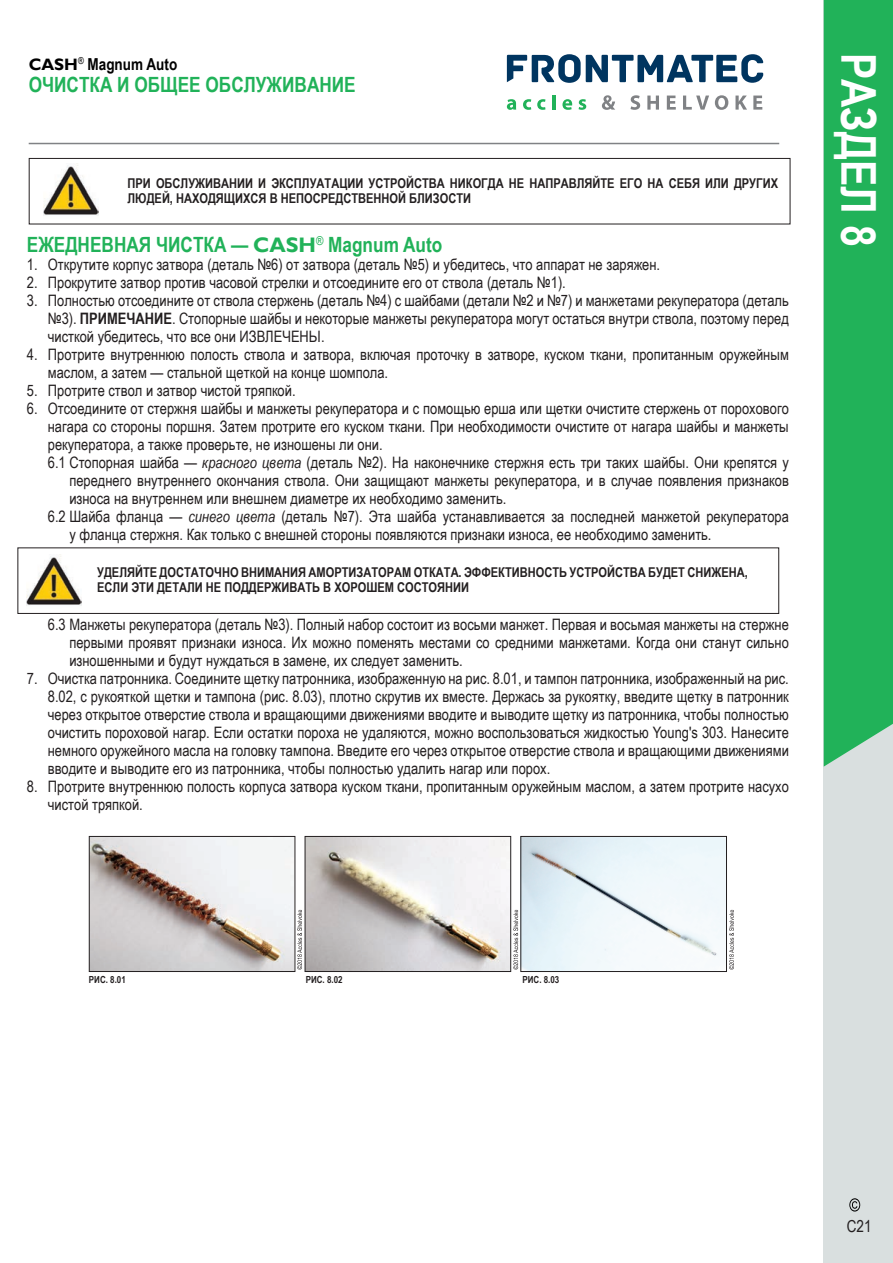
<style>
.page{position:relative;width:893px;height:1263px;background:#fff}
.page>*{position:absolute;margin:0;border:0;box-sizing:border-box;transform-origin:0 0}
.t1{font:700 48px "Arial Narrow";color:#fff}
.t2{font:700 21px "Arial Narrow";color:#21b259}
.t3{font:700 16.5px "Arial Narrow";color:#000}
.t4{font:16.5px "Arial Narrow";color:#231f20}
.t5{font:15.75px/18px "Arial Narrow";color:#231f20;text-align:justify}
.t6{font:700 13.5px/15px "Arial Narrow";color:#231f20}
.t7{font:700 9.75px "Arial Narrow";color:#231f20}
.s1{font-family:"Gill Sans"}
.s2{font-weight:700}
.s3{font-style:italic}
</style>
<div class="page">
<div style="left:823px;top:0;width:70px;height:1263px;background:#d9dfdf"></div>
<div style="left:824px;top:0;width:69px;height:767px;background:#21b259"></div>
<hr style="left:29px;top:143px;width:750px;height:1px;background:#808285">
<img style="left:91px;top:838px;width:202px;height:132px">
<div style="left:89px;top:836px;width:206px;height:136px;border:1px solid #231f20"></div>
<img style="left:307px;top:838px;width:202px;height:132px">
<div style="left:305px;top:836px;width:206px;height:136px;border:1px solid #231f20"></div>
<img style="left:523px;top:838px;width:202px;height:132px">
<div style="left:521px;top:836px;width:206px;height:136px;border:1px solid #231f20"></div>
<svg style="left:297px;top:910px;width:5px;height:59px"></svg>
<svg style="left:513px;top:910px;width:5px;height:59px"></svg>
<svg style="left:729px;top:910px;width:5px;height:59px"></svg>
<svg style="left:507px;top:54px;width:257px;height:29px"></svg>
<svg style="left:507px;top:99px;width:9px;height:11px"></svg>
<svg style="left:523px;top:99px;width:8px;height:11px"></svg>
<svg style="left:537px;top:99px;width:8px;height:11px"></svg>
<hr style="left:552px;top:95px;width:3px;height:15px;background:#21b259">
<svg style="left:562px;top:99px;width:10px;height:11px"></svg>
<svg style="left:579px;top:99px;width:7px;height:11px"></svg>
<svg style="left:602px;top:95px;width:13px;height:15px"></svg>
<svg style="left:630px;top:95px;width:10px;height:15px"></svg>
<svg style="left:647px;top:96px;width:12px;height:14px"></svg>
<svg style="left:667px;top:96px;width:9px;height:14px"></svg>
<svg style="left:683px;top:96px;width:26px;height:14px"></svg>
<svg style="left:715px;top:95px;width:13px;height:15px"></svg>
<svg style="left:735px;top:96px;width:12px;height:14px"></svg>
<svg style="left:753px;top:96px;width:9px;height:14px"></svg>
<svg style="left:849px;top:1198px;width:11px;height:13px"></svg>
<div style="left:29px;top:158px;width:761px;height:66px;border:1px solid #231f20"></div>
<img style="left:44px;top:165px;width:54px;height:51px">
<div style="left:17px;top:547px;width:762px;height:67px;border:1px solid #231f20"></div>
<img style="left:27px;top:556px;width:54px;height:50px">
<p class="t3" style="left:29px;top:51px;width:150px"><span class="s1">CASH</span><sup>®</sup> Magnum Auto</p>
<h2 class="t2" style="left:29px;top:69px;width:329px">ОЧИСТКА И ОБЩЕЕ ОБСЛУЖИВАНИЕ</h2>
<p class="t6" style="left:128px;top:175px;width:652px">ПРИ ОБСЛУЖИВАНИИ И ЭКСПЛУАТАЦИИ УСТРОЙСТВА НИКОГДА НЕ НАПРАВЛЯЙТЕ ЕГО НА СЕБЯ ИЛИ ДРУГИХ<br>ЛЮДЕЙ, НАХОДЯЩИХСЯ В НЕПОСРЕДСТВЕННОЙ БЛИЗОСТИ</p>
<h2 class="t2" style="left:27px;top:229px;width:417px">ЕЖЕДНЕВНАЯ ЧИСТКА — <span class="s1">CASH</span><sup>®</sup> Magnum Auto</h2>
<p class="t5" style="left:27px;top:255px;width:635px">1. Открутите корпус затвора (деталь №6) от затвора (деталь №5) и убедитесь, что аппарат не заряжен.</p>
<p class="t5" style="left:27px;top:273px;width:540px">2. Прокрутите затвор против часовой стрелки и отсоедините его от ствола (деталь №1).</p>
<p class="t5" style="left:48px;top:291px;width:742px;text-indent:-21px">3. Полностью отсоедините от ствола стержень (деталь №4) с шайбами (детали №2 и №7) и манжетами рекуператора (деталь №3). <span class="s2">ПРИМЕЧАНИЕ</span>. Стопорные шайбы и некоторые манжеты рекуператора могут остаться внутри ствола, поэтому перед чисткой убедитесь, что все они ИЗВЛЕЧЕНЫ.</p>
<p class="t5" style="left:48px;top:345px;width:742px;text-indent:-21px">4. Протрите внутреннюю полость ствола и затвора, включая проточку в затворе, куском ткани, пропитанным оружейным маслом, а затем — стальной щеткой на конце шомпола.</p>
<p class="t5" style="left:27px;top:381px;width:270px">5. Протрите ствол и затвор чистой тряпкой.</p>
<p class="t5" style="left:27px;top:399px;width:763px">6. Отсоедините от стержня шайбы и манжеты рекуператора и с помощью ерша или щетки очистите стержень от порохового</p>
<p class="t5" style="left:48px;top:417px;width:742px">нагара со стороны поршня. Затем протрите его куском ткани. При необходимости очистите от нагара шайбы и манжеты</p>
<p class="t5" style="left:48px;top:435px;width:336px">рекуператора, а также проверьте, не изношены ли они.</p>
<p class="t5" style="left:48px;top:453px;width:742px">6.1 Стопорная шайба — <span class="s3">красного цвета</span> (деталь №2). На наконечнике стержня есть три таких шайбы. Они крепятся у</p>
<p class="t5" style="left:69px;top:471px;width:721px">переднего внутреннего окончания ствола. Они защищают манжеты рекуператора, и в случае появления признаков</p>
<p class="t5" style="left:69px;top:489px;width:438px">износа на внутреннем или внешнем диаметре их необходимо заменить.</p>
<p class="t5" style="left:48px;top:507px;width:742px">6.2 Шайба фланца — <span class="s3">синего цвета</span> (деталь №7). Эта шайба устанавливается за последней манжетой рекуператора</p>
<p class="t5" style="left:69px;top:525px;width:644px">у фланца стержня. Как только с внешней стороны появляются признаки износа, ее необходимо заменить.</p>
<p class="t6" style="left:97px;top:564px;width:652px">УДЕЛЯЙТЕ ДОСТАТОЧНО ВНИМАНИЯ АМОРТИЗАТОРАМ ОТКАТА. ЭФФЕКТИВНОСТЬ УСТРОЙСТВА БУДЕТ СНИЖЕНА,<br>ЕСЛИ ЭТИ ДЕТАЛИ НЕ ПОДДЕРЖИВАТЬ В ХОРОШЕМ СОСТОЯНИИ</p>
<p class="t5" style="left:69px;top:615px;width:721px;text-indent:-22px">6.3 Манжеты рекуператора (деталь №3). Полный набор состоит из восьми манжет. Первая и восьмая манжеты на стержне первыми проявят признаки износа. Их можно поменять местами со средними манжетами. Когда они станут сильно изношенными и будут нуждаться в замене, их следует заменить.</p>
<p class="t5" style="left:48px;top:669px;width:742px;text-indent:-21px">7. Очистка патронника. Соедините щетку патронника, изображенную на рис. 8.01, и тампон патронника, изображенный на рис.<br>8.02, с рукояткой щетки и тампона (рис. 8.03), плотно скрутив их вместе. Держась за рукоятку, введите щетку в патронник через открытое отверстие ствола и вращающими движениями вводите и выводите щетку из патронника, чтобы полностью очистить пороховой нагар. Если остатки пороха не удаляются, можно воспользоваться жидкостью Young's 303. Нанесите немного оружейного масла на головку тампона. Введите его через открытое отверстие ствола и вращающими движениями вводите и выводите его из патронника, чтобы полностью удалить нагар или порох.</p>
<p class="t5" style="left:48px;top:777px;width:742px;text-indent:-21px">8. Протрите внутреннюю полость корпуса затвора куском ткани, пропитанным оружейным маслом, а затем протрите насухо чистой тряпкой.</p>
<h1 class="t1" style="left:895px;top:53px;width:196px;rotate:90deg">РАЗДЕЛ 8</h1>
<p class="t7" style="left:89px;top:972px;width:38px">РИС. 8.01</p>
<p class="t7" style="left:306px;top:972px;width:38px">РИС. 8.02</p>
<p class="t7" style="left:523px;top:972px;width:38px">РИС. 8.03</p>
<p class="t4" style="left:847px;top:1214px;width:26px">С21</p>
</div>
